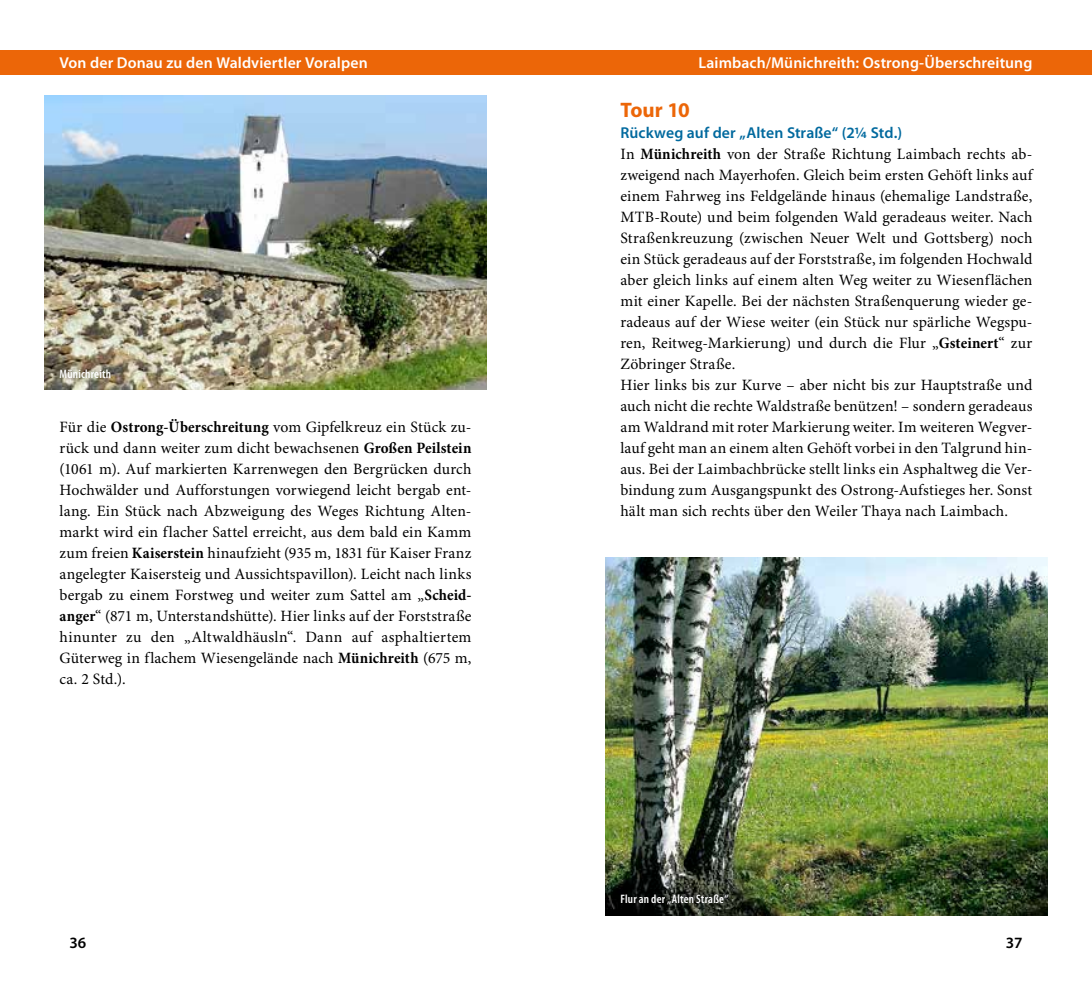
<style>
.page{position:relative;width:1092px;height:993px;background:#fff}
.page>*{position:absolute;margin:0;border:0;box-sizing:border-box;transform-origin:0 0}
.t1{font:700 21px "Myriad Pro";color:#ec6608}
.t2{font:15.75px/21px "Minion Pro";letter-spacing:.005em;color:#000}
.t3{font:600 15.75px "Myriad Pro";letter-spacing:.005em;color:#fff}
.t4{font:600 15.75px "Myriad Pro";letter-spacing:.005em;color:#00699e}
.t5{font:600 15.75px "Myriad Pro";color:#000}
.t6{font:600 condensed 12.25px "Myriad Pro";letter-spacing:.015em;color:#fff}
.s1{font-weight:700}
</style>
<div class="page">
<div style="left:546px;top:50px;width:545px;height:24px;background:#ec6608"></div>
<div style="left:0;top:50px;width:546px;height:24px;background:#ec6608"></div>
<img style="left:605px;top:557px;width:442px;height:357px">
<div style="left:612px;top:885px;width:124px;height:27px;background:#000;opacity:.6"></div>
<img style="left:45px;top:95px;width:441px;height:294px">
<div style="left:52px;top:361px;width:67px;height:25px;background:#000;opacity:.6"></div>
<p class="t3" style="left:60px;top:54px;width:310px">Von der Donau zu den Waldviertler Voralpen</p>
<p class="t3" style="left:698px;top:54px;width:335px">Laimbach/Münichreith: Ostrong-Überschreitung</p>
<h1 class="t1" style="left:620px;top:98px;width:71px">Tour 10</h1>
<p class="t4" style="left:620px;top:123px;width:283px">Rückweg auf der „Alten Straße“ (2¼ Std.)</p>
<p class="t2" style="left:620px;top:144px;width:413px">In <span class="s1">Münichreith</span> von der Straße Richtung Laimbach rechts ab&shy;zweigend nach Mayerhofen. Gleich beim ersten Gehöft links auf einem Fahrweg ins Feldgelände hinaus (ehemalige Landstraße, MTB-Route) und beim folgenden Wald geradeaus weiter. Nach Straßenkreuzung (zwischen Neuer Welt und Gottsberg) noch ein Stück geradeaus auf der Forststraße, im folgenden Hochwald aber gleich links auf einem alten Weg weiter zu Wiesenflächen mit einer Kapelle. Bei der nächsten Straßenquerung wieder ge&shy;radeaus auf der Wiese weiter (ein Stück nur spärliche Wegspu&shy;ren, Reitweg-Markierung) und durch die Flur „<span class="s1">Gsteinert</span>“ zur Zöbringer Straße.<br>Hier links bis zur Kurve – aber nicht bis zur Hauptstraße und auch nicht die rechte Waldstraße benützen! – sondern geradeaus am Waldrand mit roter Markierung weiter. Im weiteren Wegver&shy;lauf geht man an einem alten Gehöft vorbei in den Talgrund hin&shy;aus. Bei der Laimbachbrücke stellt links ein Asphaltweg die Ver&shy;bindung zum Ausgangspunkt des Ostrong-Aufstieges her. Sonst hält man sich rechts über den Weiler Thaya nach Laimbach.</p>
<p class="t6" style="left:60px;top:367px;width:53px">Münichreith</p>
<p class="t2" style="left:60px;top:417px;width:413px;text-align:justify">Für die <span class="s1">Ostrong-Überschreitung</span> vom Gipfelkreuz ein Stück zu&shy;rück und dann weiter zum dicht bewachsenen <span class="s1">Großen Peilstein </span>(1061 m). Auf markierten Karrenwegen den Bergrücken durch Hochwälder und Aufforstungen vorwiegend leicht bergab ent&shy;lang. Ein Stück nach Abzweigung des Weges Richtung Alten&shy;markt wird ein flacher Sattel erreicht, aus dem bald ein Kamm zum freien <span class="s1">Kaiserstein</span> hinaufzieht (935 m, 1831 für Kaiser Franz angelegter Kaisersteig und Aussichtspavillon). Leicht nach links bergab zu einem Forstweg und weiter zum Sattel am „<span class="s1">Scheid&shy;anger</span>“ (871 m, Unterstandshütte). Hier links auf der Forststraße hinunter zu den „Altwaldhäusln“. Dann auf asphaltiertem Güterweg in flachem Wiesengelände nach <span class="s1">Münichreith</span> (675 m, ca. 2 Std.).</p>
<p class="t6" style="left:620px;top:892px;width:109px">Flur an der „Alten Straße“</p>
<p class="t5" style="left:69px;top:933px;width:18px">36</p>
<p class="t5" style="left:1005px;top:933px;width:18px">37</p>
</div>
